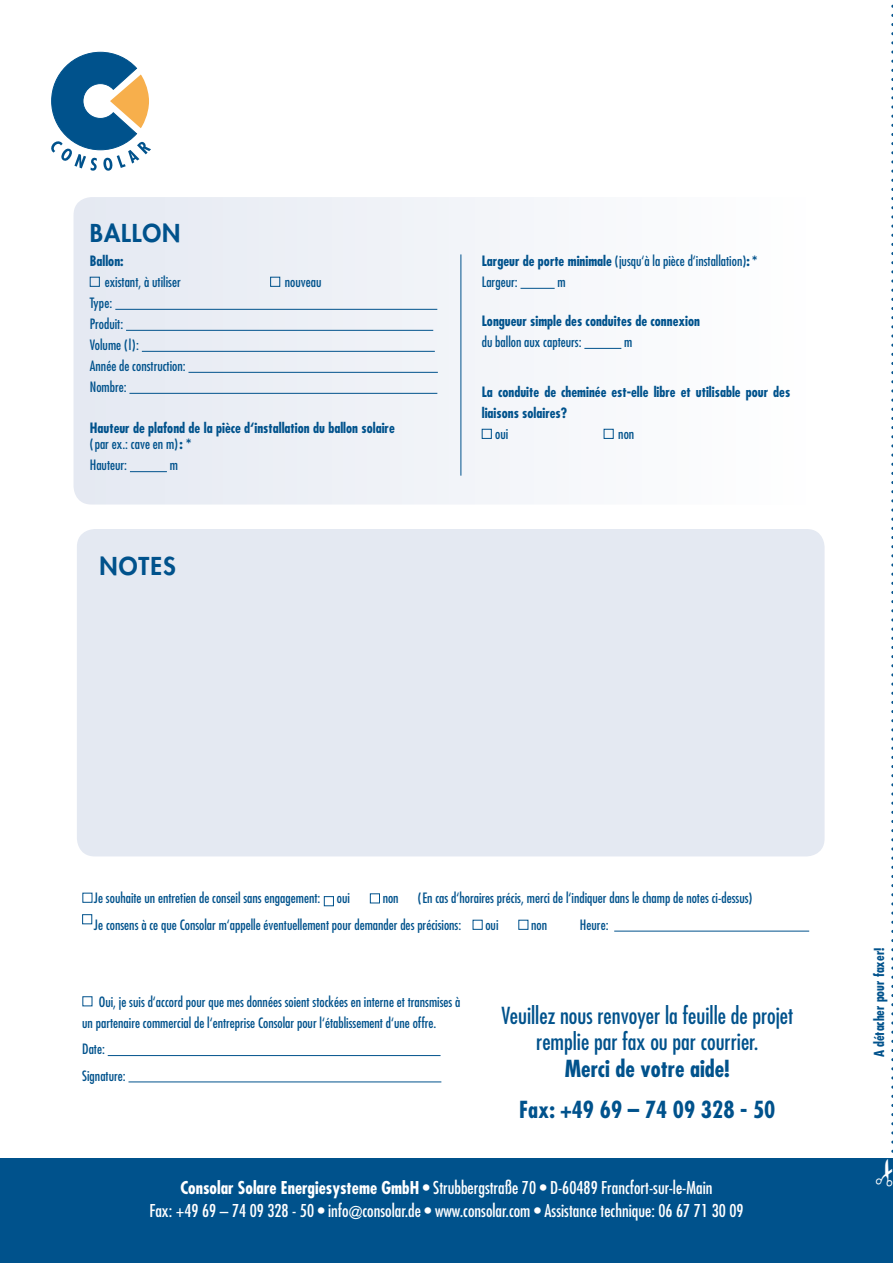
<style>
.page{position:relative;width:893px;height:1263px;background:#fff}
.page>*{position:absolute;margin:0;border:0;box-sizing:border-box;transform-origin:0 0}
.t1{font:800 24px "Futura Std";letter-spacing:.04em;color:#00528c}
.t2{font:condensed 22.8px/26.4px "Futura Std";color:#00528c;text-align:center}
.t3{font:700 condensed 22.8px/40.5px "Futura Std";color:#00528c;text-align:center}
.t4{font:condensed 17.25px/22.5px "Futura Std";color:#fff;text-align:center}
.t5{font:condensed 13.8px/21px "Futura Std";color:#00528c}
.t6{font:700 condensed 13.8px/21px "Futura Std";color:#00528c}
.t7{font:700 condensed 13.5px "Futura Std";color:#00528c}
.s1{font-weight:400}
.s2{font-weight:700}
</style>
<div class="page">
<div style="left:0;top:1158px;width:893px;height:105px;background:#00528c"></div>
<div style="left:77px;top:529px;width:748px;height:327px;background:#e4e9f2;border-radius:18px"></div>
<svg style="left:74px;top:197px;width:548px;height:307px"></svg>
<div style="left:482px;top:429px;width:10px;height:10px;border:1px solid #00528c"></div>
<div style="left:604px;top:429px;width:10px;height:10px;border:1px solid #00528c"></div>
<hr style="left:584px;top:348px;width:37px;height:1px;background:#00528c">
<hr style="left:520px;top:288px;width:35px;height:1px;background:#00528c">
<hr style="left:130px;top:471px;width:37px;height:1px;background:#00528c">
<hr style="left:115px;top:309px;width:322px;height:1px;background:#00528c">
<hr style="left:126px;top:330px;width:307px;height:1px;background:#00528c">
<hr style="left:142px;top:351px;width:293px;height:1px;background:#00528c">
<hr style="left:188px;top:372px;width:250px;height:1px;background:#00528c">
<hr style="left:129px;top:393px;width:308px;height:1px;background:#00528c">
<div style="left:90px;top:277px;width:10px;height:10px;border:1px solid #00528c"></div>
<div style="left:270px;top:277px;width:10px;height:10px;border:1px solid #00528c"></div>
<hr style="left:460px;top:254px;width:1px;height:222px;background:#00528c">
<svg style="left:51px;top:52px;width:100px;height:119px"></svg>
<hr style="left:108px;top:1055px;width:333px;height:1px;background:#00528c">
<hr style="left:128px;top:1081px;width:313px;height:1px;background:#00528c">
<div style="left:82px;top:914px;width:10px;height:10px;border:1px solid #00528c"></div>
<div style="left:82px;top:893px;width:10px;height:10px;border:1px solid #00528c"></div>
<hr style="left:614px;top:931px;width:195px;height:1px;background:#00528c">
<div style="left:370px;top:893px;width:10px;height:10px;border:1px solid #00528c"></div>
<div style="left:473px;top:920px;width:10px;height:10px;border:1px solid #00528c"></div>
<div style="left:518px;top:920px;width:10px;height:10px;border:1px solid #00528c"></div>
<div style="left:324px;top:896px;width:10px;height:10px;border:1px solid #00528c"></div>
<svg style="left:891px;top:4px;width:2px;height:1149px"></svg>
<h1 class="t1" style="left:90px;top:218px;width:92px">BALLON</h1>
<p class="t6" style="left:90px;top:250px;width:35px">Ballon:</p>
<p class="t5" style="left:105px;top:271px;width:77px">existant, à utiliser</p>
<p class="t5" style="left:285px;top:271px;width:38px">nouveau</p>
<p class="t5" style="left:90px;top:292px;width:97px">Type:<br>Produit:<br>Volume (l):<br>Année de construction:<br>Nombre:</p>
<p class="t6" style="left:90px;top:419px;width:306px;line-height:16.5px">Hauteur de plafond de la pièce d‘installation du ballon solaire <span class="s1">(par ex.: cave en m)</span>: *</p>
<p class="t5" style="left:90px;top:455px;width:39px">Hauteur:</p>
<p class="t5" style="left:170px;top:455px;width:10px">m</p>
<h1 class="t1" style="left:100px;top:551px;width:77px">NotES</h1>
<p class="t5" style="left:482px;top:250px;width:277px"><span class="s2">Largeur de porte minimale</span> (jusqu‘à la pièce d‘installation)<span class="s2">: *<br></span>Largeur:</p>
<p class="t5" style="left:557px;top:271px;width:10px">m</p>
<p class="t6" style="left:482px;top:310px;width:220px">Longueur simple des conduites de connexion</p>
<p class="t5" style="left:482px;top:331px;width:101px">du ballon aux capteurs:</p>
<p class="t5" style="left:624px;top:331px;width:10px">m</p>
<p class="t6" style="left:482px;top:381px;width:310px">La conduite de cheminée est-elle libre et utilisable pour des liaisons solaires?</p>
<p class="t5" style="left:495px;top:423px;width:15px">oui</p>
<p class="t5" style="left:618px;top:423px;width:17px">non</p>
<p class="t5" style="left:94px;top:888px;width:257px">Je souhaite un entretien de conseil sans engagement: oui</p>
<p class="t5" style="left:383px;top:888px;width:17px">non</p>
<p class="t5" style="left:94px;top:885px;width:660px;line-height:26.4px;text-indent:324px">(En cas d‘horaires précis, merci de l‘indiquer dans le champ de notes ci-dessus)<br>Je consens à ce que Consolar m‘appelle éventuellement pour demander des précisions:</p>
<p class="t5" style="left:485px;top:914px;width:15px">oui</p>
<p class="t5" style="left:531px;top:914px;width:17px">non</p>
<p class="t5" style="left:580px;top:914px;width:30px">Heure:</p>
<p class="t5" style="left:82px;top:991px;width:380px;text-indent:16px">Oui, je suis d‘accord pour que mes données soient stockées en interne et transmises à un partenaire commercial de l‘entreprise Consolar pour l‘établissement d‘une offre.</p>
<p class="t5" style="left:82px;top:1036px;width:45px;line-height:26.4px">Date:<br>Signature:</p>
<h2 class="t2" style="left:501px;top:1002px;width:293px">Veuillez nous renvoyer la feuille de projet remplie par fax ou par courrier.</h2>
<h2 class="t3" style="left:519px;top:1048px;width:258px">Merci de votre aide!<br>Fax: +49 69 – 74 09 328 - 50</h2>
<p class="t4" style="left:149px;top:1176px;width:596px"><span class="s2">Consolar Solare Energiesysteme GmbH</span> • Strubbergstraße 70 • D-60489 Francfort-sur-le-Main<br>Fax: +49 69 – 74 09 328 - 50 • info@consolar.de • www.consolar.com • Assistance technique: 06 67 71 30 09</p>
<p class="t7" style="left:871px;top:1057px;width:111px;rotate:-90deg">A détacher pour faxer!</p>
</div>
